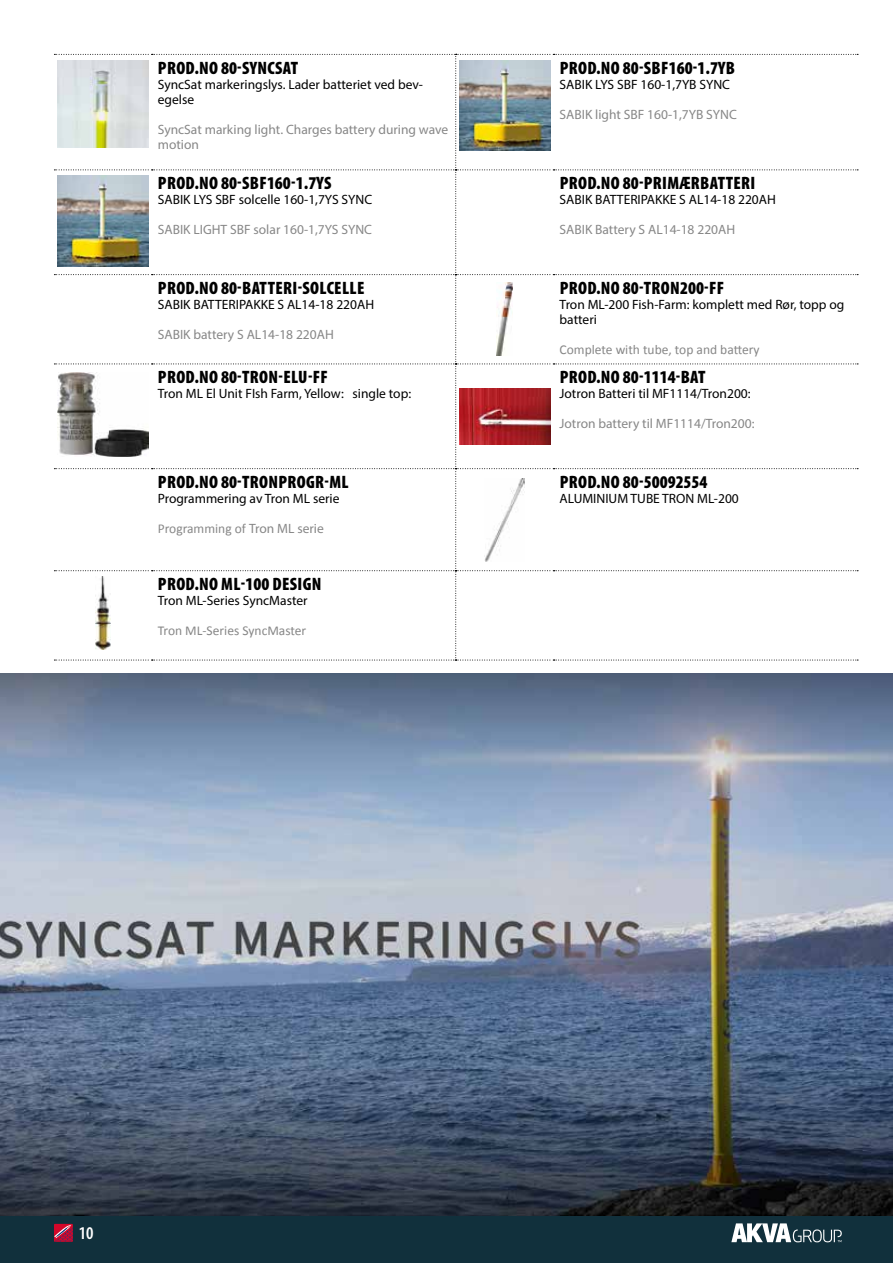
<style>
.page{position:relative;width:893px;height:1263px;background:#fff}
.page>*{position:absolute;margin:0;border:0;box-sizing:border-box;transform-origin:0 0}
.t1{font:900 condensed 18px "Myriad Pro";letter-spacing:.02em;color:#000}
.t2{font:900 condensed 18px "Myriad Pro";color:#000}
.t3{font:600 condensed 18px "Myriad Pro";color:#fff}
.t4{font:13.5px/15px "Myriad Pro";color:#000}
.t5{font:13.5px/15px "Myriad Pro";color:#878787}
.t6{font:13.5px "Calibri";color:#878787}
.s1{font-family:"Myriad Pro"}
</style>
<div class="page">
<div style="left:0;top:1214px;width:893px;height:49px;background:#11303c"></div>
<svg style="left:54px;top:1224px;width:19px;height:18px"></svg>
<svg style="left:731px;top:1223px;width:111px;height:19px"></svg>
<img style="left:0;top:673px;width:892px;height:542px">
<svg style="left:54px;top:54px;width:804px;height:607px"></svg>
<img style="left:57px;top:60px;width:91px;height:88px">
<img style="left:459px;top:60px;width:91px;height:91px">
<img style="left:57px;top:176px;width:91px;height:90px">
<img style="left:496px;top:283px;width:16px;height:73px">
<img style="left:57px;top:372px;width:91px;height:84px">
<img style="left:459px;top:388px;width:91px;height:56px">
<img style="left:485px;top:478px;width:40px;height:83px">
<img style="left:96px;top:577px;width:14px;height:73px">
<hr style="left:892px;top:0;width:1px;height:1263px;background:#002736">
<hr style="left:892px;top:1131px;width:1px;height:64px;background:#575756">
<h1 class="t1" style="left:158px;top:56px;width:142px">PROD.NO 80-SYNCSAT</h1>
<p class="t4" style="left:158px;top:77px;width:267px">SyncSat markeringslys. Lader batteriet ved bev&shy;egelse</p>
<p class="t5" style="left:158px;top:122px;width:292px">SyncSat marking light. Charges battery during wave motion</p>
<h1 class="t1" style="left:158px;top:172px;width:175px">PROD.NO 80-SBF160-1.7YS</h1>
<p class="t4" style="left:158px;top:192px;width:216px">SABIK LYS SBF solcelle 160-1,7YS SYNC</p>
<p class="t5" style="left:158px;top:222px;width:216px">SABIK LIGHT SBF solar 160-1,7YS SYNC</p>
<h1 class="t1" style="left:158px;top:277px;width:208px">PROD.NO 80-BATTERI-SOLCELLE</h1>
<p class="t4" style="left:158px;top:297px;width:218px">SABIK BATTERIPAKKE S AL14-18 220AH</p>
<p class="t5" style="left:158px;top:327px;width:178px">SABIK battery S AL14-18 220AH</p>
<h1 class="t1" style="left:158px;top:366px;width:172px">PROD.NO 80-TRON-ELU-FF</h1>
<p class="t4" style="left:158px;top:386px;width:255px">Tron ML El Unit FIsh Farm, Yellow: single top:</p>
<h1 class="t1" style="left:158px;top:471px;width:192px">PROD.NO 80-TRONPROGR-ML</h1>
<p class="t4" style="left:158px;top:491px;width:183px">Programmering av Tron ML serie</p>
<p class="t6" style="left:158px;top:520px;width:168px">Programming of <span class="s1">Tron ML serie</span></p>
<h1 class="t1" style="left:158px;top:573px;width:165px">PROD.NO ML-100 DESIGN</h1>
<p class="t4" style="left:158px;top:593px;width:151px">Tron ML-Series SyncMaster</p>
<p class="t6" style="left:158px;top:622px;width:150px">Tron ML-Series SyncMaster</p>
<h1 class="t1" style="left:560px;top:56px;width:177px">PROD.NO 80-SBF160-1.7YB</h1>
<p class="t4" style="left:560px;top:77px;width:172px">SABIK LYS SBF 160-1,7YB SYNC</p>
<p class="t5" style="left:560px;top:107px;width:179px">SABIK light SBF 160-1,7YB SYNC</p>
<h1 class="t1" style="left:560px;top:172px;width:197px">PROD.NO 80-PRIMÆRBATTERI</h1>
<p class="t4" style="left:560px;top:192px;width:218px">SABIK BATTERIPAKKE S AL14-18 220AH</p>
<p class="t5" style="left:560px;top:222px;width:177px">SABIK Battery S AL14-18 220AH</p>
<h1 class="t1" style="left:560px;top:277px;width:166px">PROD.NO 80-TRON200-FF</h1>
<p class="t4" style="left:560px;top:297px;width:286px">Tron ML-200 Fish-Farm: komplett med Rør, topp og batteri</p>
<p class="t6" style="left:560px;top:341px;width:202px">Complete with tube, top and battery</p>
<h1 class="t1" style="left:560px;top:366px;width:147px">PROD.NO 80-1114-BAT</h1>
<p class="t4" style="left:560px;top:386px;width:193px">Jotron Batteri til MF1114/Tron200:</p>
<p class="t5" style="left:560px;top:416px;width:196px">Jotron battery til MF1114/Tron200:</p>
<h1 class="t2" style="left:560px;top:471px;width:149px">PROD.NO 80-50092554</h1>
<p class="t4" style="left:560px;top:491px;width:181px">ALUMINIUM TUBE TRON ML-200</p>
<h1 class="t3" style="left:79px;top:1222px;width:16px">10</h1>
</div>
